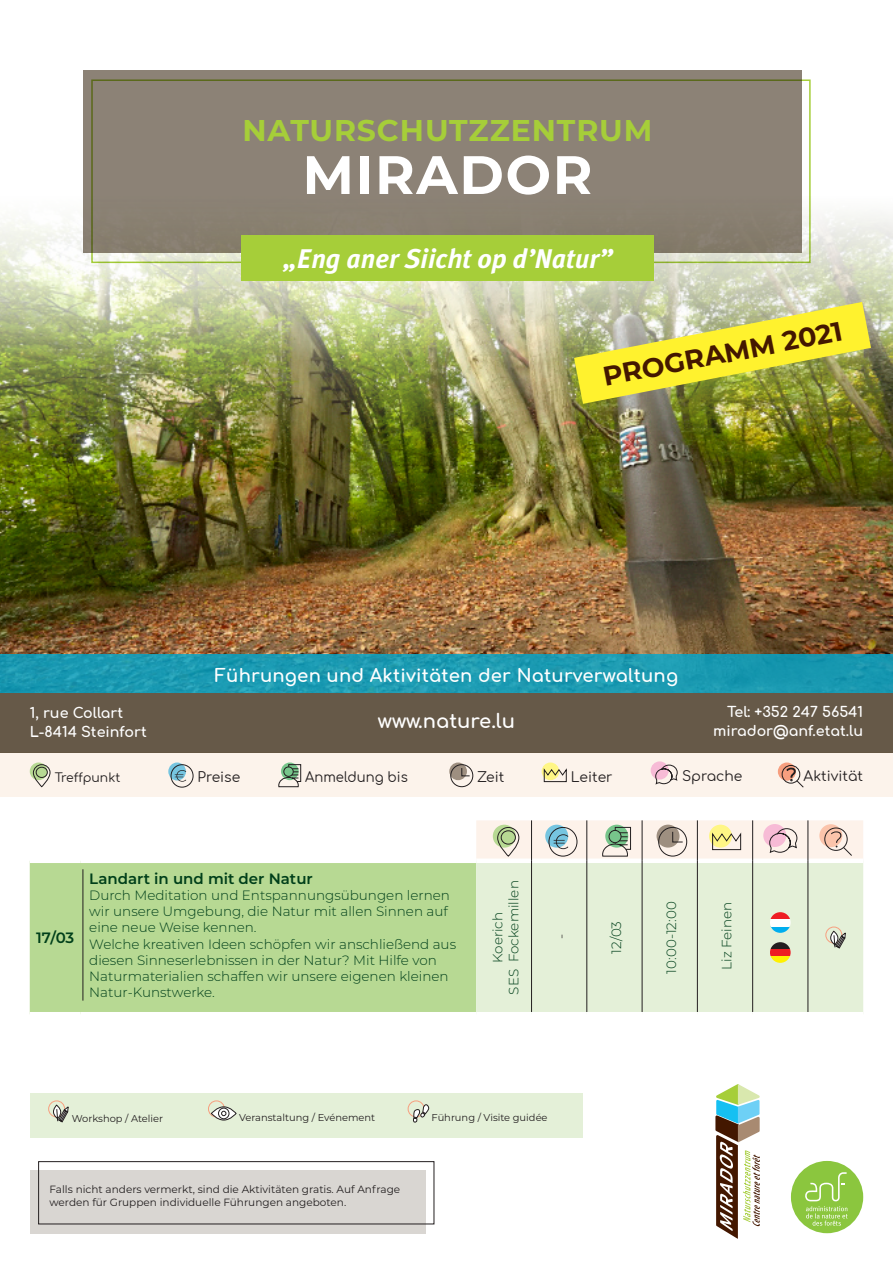
<style>
.page{position:relative;width:893px;height:1263px;background:#fff}
.page>*{position:absolute;margin:0;border:0;box-sizing:border-box;transform-origin:0 0}
.t1{font:700 54px "Montserrat";letter-spacing:.03em;color:#fff}
.t2{font:700 30px "Montserrat";letter-spacing:.03em;color:#a6ce39}
.t3{font:italic 700 27px "Meta Plus";color:#fff}
.t4{font:700 27px "Montserrat";color:#431700}
.t5{font:700 19.5px "Comfortaa";color:#fff}
.t6{font:700 18px "Comfortaa";letter-spacing:.01em;color:#fff}
.t7{font:600 15px "Montserrat";color:#003f1a}
.t8{font:700 14.25px/19.5px "Comfortaa";color:#fff}
.t9{font:13.95px "Comfortaa";color:#231f20}
.t10{font:13.95px "Comfortaa";color:#231f20;scale:.95 1}
.t11{font:300 13.5px/16.2px "Montserrat";color:#003f1a}
.t12{font:300 13.5px "Montserrat";color:#231f20}
.t13{font:12.3px "Comfortaa";color:#231f20}
.t14{font:10.5px/13.5px "Montserrat";color:#231f20}
.t15{font:9.9px "Montserrat";color:#231f20}
</style>
<div class="page">
<div style="left:30px;top:863px;width:446px;height:149px;background:#b7d993"></div>
<div style="left:476px;top:863px;width:387px;height:149px;background:#e4f0d8"></div>
<hr style="left:531px;top:861px;width:1px;height:151px;background:#231f20">
<hr style="left:587px;top:861px;width:1px;height:151px;background:#231f20">
<hr style="left:642px;top:861px;width:1px;height:151px;background:#231f20">
<hr style="left:697px;top:861px;width:1px;height:151px;background:#231f20">
<hr style="left:752px;top:861px;width:1px;height:151px;background:#231f20">
<hr style="left:808px;top:861px;width:1px;height:151px;background:#231f20">
<svg style="left:476px;top:820px;width:387px;height:41px"></svg>
<hr style="left:83px;top:869px;width:1px;height:131px;background:#231f20">
<svg style="left:770px;top:926px;width:21px;height:7px"></svg>
<div style="left:770px;top:919px;width:21px;height:7px;background:#fff"></div>
<svg style="left:770px;top:912px;width:21px;height:7px"></svg>
<svg style="left:770px;top:956px;width:21px;height:7px"></svg>
<div style="left:770px;top:949px;width:21px;height:7px;background:#ee1d23"></div>
<svg style="left:770px;top:942px;width:21px;height:7px"></svg>
<div style="left:825px;top:927px;width:17px;height:16px;border:1px solid #f79f7f;border-radius:50%"></div>
<svg style="left:830px;top:931px;width:16px;height:18px"></svg>
<div style="left:0;top:752px;width:893px;height:45px;background:#fcf3eb"></div>
<img style="left:0;top:380px;width:893px;height:274px">
<img style="left:0;top:70px;width:893px;height:310px">
<div style="left:83px;top:70px;width:718px;height:183px;background:#8c8276"></div>
<div style="left:242px;top:235px;width:412px;height:45px;background:#a6ce39"></div>
<div style="left:0;top:693px;width:893px;height:59px;background:#665948"></div>
<svg style="left:0;top:654px;width:893px;height:39px;fill:#1b9ab1"></svg>
<div style="left:542px;top:762px;width:17px;height:18px;background:#fff685;border-radius:50%"></div>
<svg style="left:543px;top:767px;width:24px;height:15px"></svg>
<div style="left:651px;top:761px;width:18px;height:18px;background:#f7bbd6;border-radius:50%"></div>
<svg style="left:655px;top:764px;width:23px;height:20px"></svg>
<svg style="left:778px;top:762px;width:18px;height:19px"></svg>
<div style="left:782px;top:765px;width:18px;height:18px;border:1px solid #231f20;border-radius:50%"></div>
<svg style="left:786px;top:767px;width:18px;height:21px"></svg>
<svg style="left:449px;top:762px;width:18px;height:18px"></svg>
<div style="left:450px;top:764px;width:23px;height:23px;border:1px solid #231f20;border-radius:50%"></div>
<svg style="left:461px;top:767px;width:9px;height:10px"></svg>
<svg style="left:168px;top:762px;width:18px;height:18px"></svg>
<div style="left:171px;top:764px;width:22px;height:23px;border:1px solid #231f20;border-radius:50%"></div>
<svg style="left:175px;top:770px;width:11px;height:12px"></svg>
<svg style="left:30px;top:762px;width:17px;height:18px"></svg>
<svg style="left:33px;top:764px;width:18px;height:23px"></svg>
<svg style="left:281px;top:762px;width:18px;height:18px"></svg>
<svg style="left:278px;top:764px;width:23px;height:23px"></svg>
<img style="left:574px;top:302px;width:297px;height:102px">
<svg style="left:715px;top:1084px;width:45px;height:155px"></svg>
<div style="left:791px;top:1161px;width:72px;height:72px;background:#8bc63e;border-radius:50%"></div>
<svg style="left:805px;top:1172px;width:43px;height:54px"></svg>
<div style="left:30px;top:1170px;width:396px;height:63px;background:#d9d6d2"></div>
<div style="left:38px;top:1161px;width:396px;height:63px;border:1px solid #231f20"></div>
<div style="left:30px;top:1093px;width:553px;height:45px;background:#e4f0d8"></div>
<div style="left:48px;top:1100px;width:17px;height:17px;border:1px solid #f79f7f;border-radius:50%"></div>
<svg style="left:53px;top:1104px;width:16px;height:18px"></svg>
<div style="left:208px;top:1100px;width:17px;height:17px;border:1px solid #f79f7f;border-radius:50%"></div>
<svg style="left:211px;top:1106px;width:26px;height:14px"></svg>
<div style="left:408px;top:1100px;width:16px;height:17px;border:1px solid #f79f7f;border-radius:50%"></div>
<svg style="left:413px;top:1104px;width:16px;height:18px"></svg>
<h2 class="t2" style="left:242px;top:109px;width:412px">NATURSCHUTZZENTRUM</h2>
<h1 class="t1" style="left:302px;top:136px;width:291px">MIRADOR</h1>
<h3 class="t3" style="left:284px;top:243px;width:330px">„Eng aner Siicht op d’Natur”</h3>
<h3 class="t4" style="left:599px;top:358px;width:245px;rotate:-11deg">PROGRAMM 2021</h3>
<h3 class="t6" style="left:215px;top:658px;width:465px">Führungen und Aktivitäten der Naturverwaltung</h3>
<p class="t8" style="left:30px;top:701px;width:118px">1, rue Collart<br>L-8414 Steinfort</p>
<p class="t8" style="left:713px;top:700px;width:152px;text-align:right">Tel: +352 247 56541 mirador@anf.etat.lu</p>
<h3 class="t5" style="left:378px;top:703px;width:139px">www.nature.lu</h3>
<p class="t13" style="left:55px;top:766px;width:67px">Treffpunkt</p>
<p class="t9" style="left:198px;top:764px;width:44px">Preise</p>
<p class="t10" style="left:305px;top:764px;width:110px">Anmeldung bis</p>
<p class="t9" style="left:477px;top:764px;width:29px">Zeit</p>
<p class="t9" style="left:571px;top:764px;width:43px">Leiter</p>
<p class="t9" style="left:682px;top:764px;width:62px">Sprache</p>
<p class="t9" style="left:803px;top:764px;width:61px">Aktivität</p>
<p class="t7" style="left:36px;top:927px;width:40px">17/03</p>
<p class="t7" style="left:89px;top:868px;width:225px">Landart in und mit der Natur</p>
<p class="t11" style="left:89px;top:887px;width:368px">Durch Meditation und Entspannungsübungen lernen wir unsere Umgebung, die Natur mit allen Sinnen auf eine neue Weise kennen.<br>Welche kreativen Ideen schöpfen wir anschließend aus diesen Sinneserlebnissen in der Natur? Mit Hilfe von Naturmaterialien schaffen wir unsere eigenen kleinen Natur-Kunstwerke.</p>
<p class="t11" style="left:489px;top:994px;width:116px;text-align:center;rotate:-90deg">Koerich<br>SES Fockemillen</p>
<p class="t12" style="left:552px;top:939px;width:7px;rotate:-90deg">-</p>
<p class="t15" style="left:72px;top:1112px;width:93px">Workshop / Atelier</p>
<p class="t15" style="left:239px;top:1111px;width:138px">Veranstaltung / Evénement</p>
<p class="t15" style="left:432px;top:1111px;width:118px">Führung / Visite guidée</p>
<p class="t14" style="left:50px;top:1182px;width:352px">Falls nicht anders vermerkt, sind die Aktivitäten gratis. Auf Anfrage werden für Gruppen individuelle Führungen angeboten.</p>
<p class="t11" style="left:608px;top:954px;width:34px;rotate:-90deg">12/03</p>
<p class="t11" style="left:663px;top:973px;width:73px;rotate:-90deg">10:00-12:00</p>
<p class="t11" style="left:718px;top:970px;width:69px;rotate:-90deg">Liz Feinen</p>
</div>
